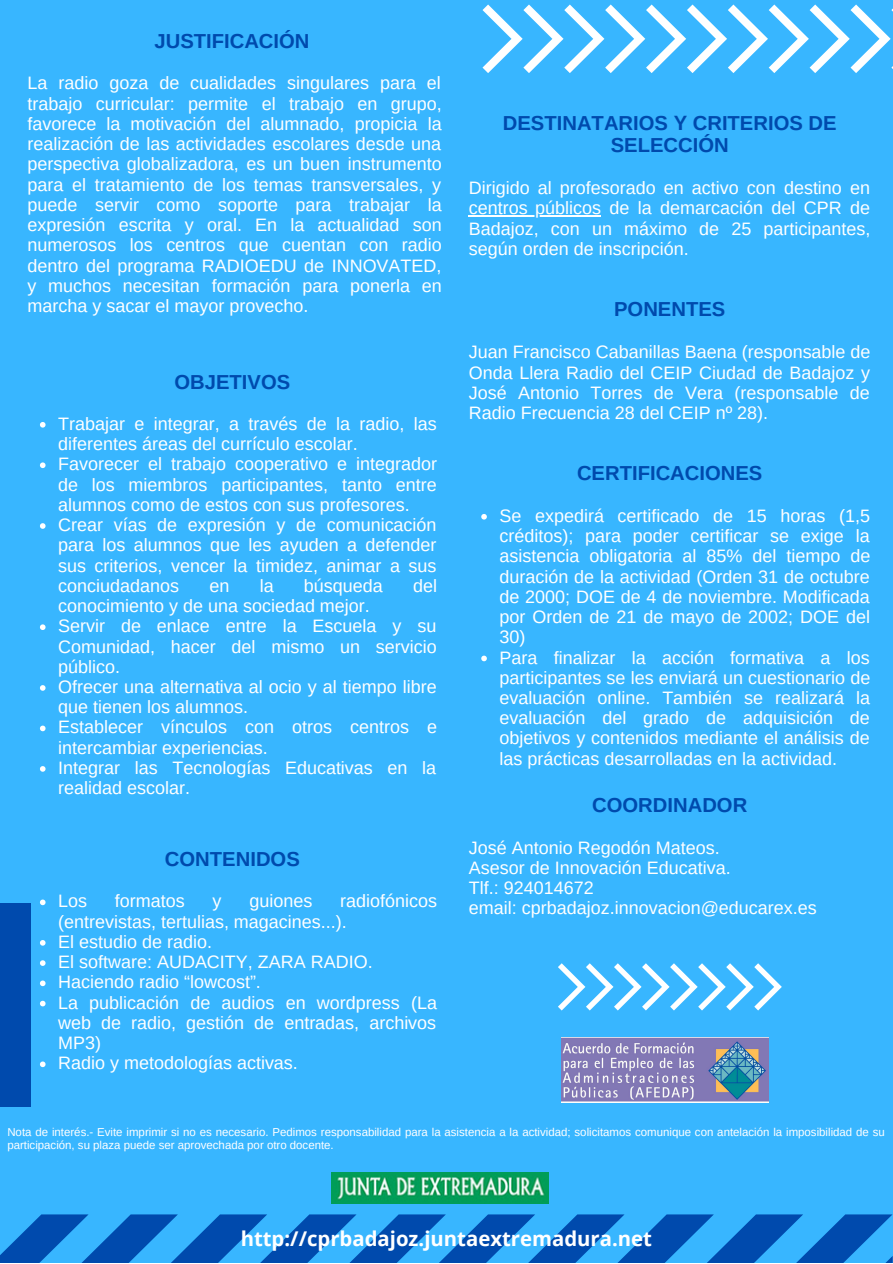
<style>
.page{position:relative;width:893px;height:1264px;background:#fff}
.page>*{position:absolute;margin:0;border:0;box-sizing:border-box;transform-origin:0 0}
.t1{font:700 20.25px/22.5px "Arimo";color:#004aad;text-align:center}
.t2{font:700 20.25px "Open Sans";color:#fff}
.t3{font:18px/20.2px "Arimo";color:#fff}
.t4{font:11.4px/12.5px "Arimo";color:#fff}
</style>
<div class="page">
<div style="left:0;top:0;width:892px;height:1262px;background:#38b6ff"></div>
<svg style="left:482px;top:5px;width:410px;height:68px"></svg>
<svg style="left:558px;top:963px;width:223px;height:47px"></svg>
<div style="left:0;top:903px;width:30px;height:204px;background:#004aad"></div>
<svg style="left:0;top:1214px;width:892px;height:48px"></svg>
<img style="left:331px;top:1172px;width:217px;height:31px">
<img style="left:561px;top:1037px;width:207px;height:65px">
<svg style="left:40px;top:422px;width:6px;height:5px"></svg>
<svg style="left:40px;top:462px;width:6px;height:6px"></svg>
<svg style="left:40px;top:523px;width:6px;height:6px"></svg>
<svg style="left:40px;top:624px;width:6px;height:6px"></svg>
<svg style="left:40px;top:685px;width:6px;height:5px"></svg>
<svg style="left:40px;top:725px;width:6px;height:6px"></svg>
<svg style="left:40px;top:766px;width:6px;height:5px"></svg>
<svg style="left:40px;top:899px;width:6px;height:6px"></svg>
<svg style="left:40px;top:940px;width:6px;height:5px"></svg>
<svg style="left:40px;top:960px;width:6px;height:5px"></svg>
<svg style="left:40px;top:980px;width:6px;height:6px"></svg>
<svg style="left:40px;top:1000px;width:6px;height:6px"></svg>
<svg style="left:40px;top:1061px;width:6px;height:6px"></svg>
<hr style="left:469px;top:215px;width:132px;height:2px;background:#fff">
<svg style="left:481px;top:514px;width:6px;height:5px"></svg>
<svg style="left:481px;top:655px;width:6px;height:6px"></svg>
<p class="t1" style="left:154px;top:30px;width:156px">JUSTIFICACIÓN</p>
<p class="t3" style="left:28px;top:73px;width:416px;text-align:justify">La radio goza de cualidades singulares para el trabajo curricular: permite el trabajo en grupo, favorece la motivación del alumnado, propicia la realización de las actividades escolares desde una perspectiva globalizadora, es un buen instrumento para el tratamiento de los temas transversales, y puede servir como soporte para trabajar la expresión escrita y oral. En la actualidad son numerosos los centros que cuentan con radio dentro del programa RADIOEDU de INNOVATED, y muchos necesitan formación para ponerla en marcha y sacar el mayor provecho.</p>
<p class="t1" style="left:174px;top:370px;width:117px">OBJETIVOS</p>
<p class="t3" style="left:58px;top:413px;width:380px">Trabajar e integrar, a través de la radio, las diferentes áreas del currículo escolar.<br>Favorecer el trabajo cooperativo e integrador de los miembros participantes, tanto entre alumnos como de estos con sus profesores.<br>Crear vías de expresión y de comunicación para los alumnos que les ayuden a defender sus criterios, vencer la timidez, animar a sus conciudadanos</p>
<p class="t3" style="left:209px;top:575px;width:21px">en</p>
<p class="t3" style="left:260px;top:575px;width:15px">la</p>
<p class="t3" style="left:304px;top:575px;width:80px">búsqueda</p>
<p class="t3" style="left:413px;top:575px;width:25px">del</p>
<p class="t3" style="left:58px;top:595px;width:380px">conocimiento y de una sociedad mejor.<br>Servir de enlace entre la Escuela y su<br>Comunidad, hacer del mismo un servicio público.<br>Ofrecer una alternativa al ocio y al tiempo libre que tienen los alumnos.<br>Establecer vínculos con otros centros e intercambiar experiencias.<br>Integrar las Tecnologías Educativas en la realidad escolar.</p>
<p class="t1" style="left:165px;top:847px;width:136px">CONTENIDOS</p>
<p class="t3" style="left:58px;top:891px;width:380px;text-indent:282px">radiofónicos (entrevistas, tertulias, magacines...).<br>El estudio de radio.<br>El software: AUDACITY, ZARA RADIO.<br>Haciendo radio “lowcost”.<br>La publicación de audios en wordpress (La web de radio, gestión de entradas, archivos<br>MP3)<br>Radio y metodologías activas.</p>
<p class="t3" style="left:58px;top:891px;width:30px">Los</p>
<p class="t3" style="left:115px;top:891px;width:71px">formatos</p>
<p class="t3" style="left:212px;top:891px;width:10px">y</p>
<p class="t3" style="left:249px;top:891px;width:64px">guiones</p>
<p class="t1" style="left:503px;top:111px;width:335px">DESTINATARIOS Y CRITERIOS DE<br>SELECCIÓN</p>
<p class="t3" style="left:469px;top:178px;width:403px;text-align:justify">Dirigido al profesorado en activo con destino en centros públicos de la demarcación del CPR de Badajoz, con un máximo de 25 participantes, según orden de inscripción.</p>
<p class="t1" style="left:614px;top:298px;width:113px">PONENTES</p>
<p class="t3" style="left:469px;top:342px;width:403px;text-align:justify">Juan Francisco Cabanillas Baena (responsable de Onda Llera Radio del CEIP Ciudad de Badajoz y José Antonio Torres de Vera (responsable de Radio Frecuencia 28 del CEIP nº 28).</p>
<p class="t1" style="left:577px;top:461px;width:187px">CERTIFICACIONES</p>
<p class="t3" style="left:499px;top:505px;width:372px">Se expedirá certificado de 15 horas (1,5 créditos); para poder certificar se exige la asistencia obligatoria al 85% del tiempo de duración de la actividad (Orden 31 de octubre de 2000; DOE de 4 de noviembre. Modificada por Orden de 21 de mayo de 2002; DOE del 30)<br>Para finalizar la acción formativa a los participantes se les enviará un cuestionario de evaluación online. También se realizará la evaluación del grado de adquisición de objetivos y contenidos mediante el análisis de las prácticas desarrolladas en la actividad.</p>
<p class="t1" style="left:592px;top:793px;width:156px">COORDINADOR</p>
<p class="t3" style="left:469px;top:837px;width:349px">José Antonio Regodón Mateos.<br>Asesor de Innovación Educativa.<br>Tlf.: 924014672<br>email: cprbadajoz.innovacion@educarex.es</p>
<p class="t4" style="left:7px;top:1125px;width:878px">Nota de interés.- Evite imprimir si no es necesario. Pedimos responsabilidad para la asistencia a la actividad; solicitamos comunique con antelación la imposibilidad de su participación, su plaza puede ser aprovechada por otro docente.</p>
<p class="t2" style="left:241px;top:1223px;width:413px">http://cprbadajoz.juntaextremadura.net</p>
</div>
